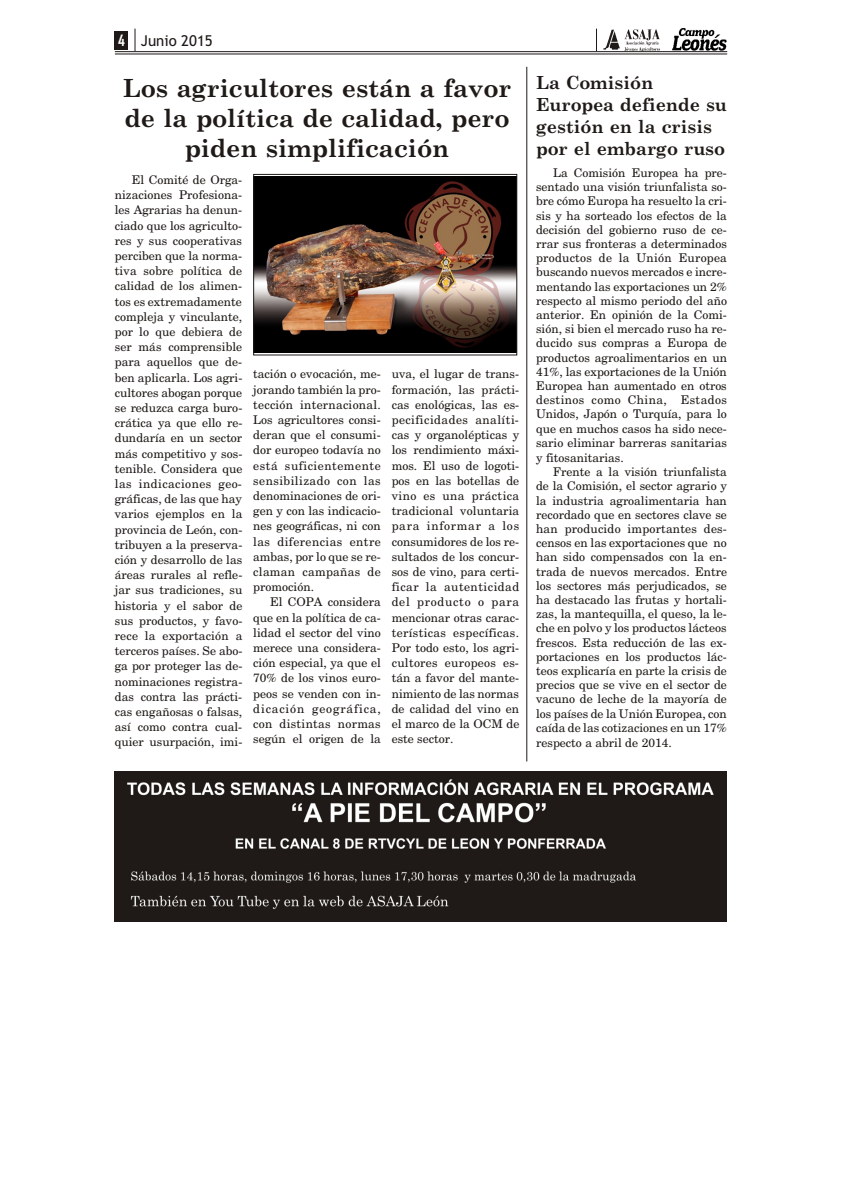
<style>
.page{position:relative;width:842px;height:1191px;background:#fff}
.page>*{position:absolute;margin:0;border:0;box-sizing:border-box;transform-origin:0 0}
.t1{font:700 25px/30.2px "Century";color:#1f1a17;text-align:center}
.t2{font:700 18px/21.7px "Century";color:#1f1a17}
.t3{font:15px "Trebuchet MS";color:#1f1a17}
.t4{font:12px/15.2px "New Century Schoolbook";color:#1f1a17;text-align:justify}
.s1{font-family:"Agency FB";font-weight:700;color:#fff}
</style>
<div class="page">
<img style="left:672px;top:29px;width:55px;height:22px">
<img style="left:603px;top:29px;width:57px;height:22px">
<div style="left:115px;top:31px;width:13px;height:19px;background:#1f1a17"></div>
<svg style="left:135px;top:29px;width:1px;height:22px"></svg>
<svg style="left:596px;top:29px;width:1px;height:22px"></svg>
<hr style="left:115px;top:54px;width:612px;height:1px;background:#1f1a17">
<hr style="left:115px;top:51px;width:612px;height:1px;background:#1f1a17">
<img style="left:115px;top:772px;width:612px;height:150px">
<hr style="left:527px;top:67px;width:1px;height:694px;background:#1f1a17">
<img style="left:256px;top:177px;width:259px;height:176px">
<div style="left:254px;top:174px;width:263px;height:181px;border:1px solid #1f1a17"></div>
<p class="t3" style="left:118px;top:35px;width:96px"><span class="s1">4</span> Junio 2015</p>
<h1 class="t1" style="left:123px;top:75px;width:390px">Los agricultores están a favor de la política de calidad, pero piden simplificación</h1>
<p class="t4" style="left:115px;top:173px;width:129px;text-indent:17px">El Co mi té de Orga - ni za cio nes Pro fe sio na - les Agra rias ha denun - cia do que los agri cul to - res y sus coo pe ra ti vas per ci ben que la nor ma - ti va so bre po lí ti ca de ca li dad de los ali men - tos es ex tre ma da men te com ple ja y vin cu lan te, por lo que de bie ra de ser más com pren si ble pa ra aque llos que de - ben apli car la. Los agri&shy;cul to res abo gan por que se re duz ca car ga bu ro - crá ti ca ya que ello re - dun da ría en un sector más com pe ti ti vo y sos - te ni ble. Con si de ra que las in di ca cio nes geo - grá fi cas, de las que hay va rios ejem plos en la pro vin cia de León, con - tri bu yen a la pre ser va - ción y de sa rro llo de las áreas ru ra les al re fle - jar sus tra di cio nes, su his to ria y el sa bor de sus pro duc tos, y fa vo - re ce la ex por ta ción a ter ce ros paí ses. Se abo - ga por pro te ger las de - no mi na cio nes re gis tra - das con tra las prác ti - cas en ga ño sas o fal sas, así co mo con tra cual - quier usur pa ción, imi -</p>
<p class="t4" style="left:392px;top:367px;width:129px">uva, el lu gar de trans&shy;for ma ción, las prác ti - cas eno ló gi cas, las es - pe ci fi ci da des ana lí ti - cas y or ga no lép ti cas y los ren di mien to má xi - mos. El uso de lo go ti - pos en las bo te llas de vi no es una prác ti ca tra di cio nal vo lun ta ria pa ra in for mar a los con su mi do res de los re - sul ta dos de los con cur - sos de vi no, pa ra cer ti - fi car la au ten ti ci dad del pro duc to o pa ra men cio nar otras ca rac - te rís ti cas es pe cí fi cas.<br>Por to do es to, los agri - cul to res eu ro peos es - tán a fa vor del man te - ni mien to de las nor mas de ca li dad del vi no en el mar co de la OCM de es te sec tor.</p>
<p class="t4" style="left:253px;top:367px;width:129px">ta ción o evo ca ción, me - jo ran do tam bién la pro - tec ción in ter na cio nal.<br>Los agri cul to res con si - de ran que el con su mi - dor eu ro peo to da vía no es tá su fi cien te men te sen si bi li za do con las de no mi na cio nes de ori - gen y con las in di ca cio - nes geo grá fi cas, ni con las di fe ren cias en tre am bas, por lo que se re - cla man cam pa ñas de pro mo ción.</p>
<p class="t4" style="left:253px;top:595px;width:129px;text-indent:17px">El COPA con si de ra que en la po lí ti ca de ca - li dad el sec tor del vi no me re ce una con si de ra - ción es pe cial, ya que el 70% de los vi nos eu ro - peos se ven den con in - di ca ción geo grá fi ca, con dis tin tas nor mas se gún el ori gen de la</p>
<h2 class="t2" style="left:536px;top:74px;width:192px">La Co mi sión<br>Eu ro pea de fien de su ges tión en la cri sis por el em bar go ru so</h2>
<p class="t4" style="left:536px;top:167px;width:192px;line-height:14.2px;text-indent:17px">La Co mi sión Eu ro pea ha pre - sen ta do una vi sión triun fa lis ta so - bre có mo Eu ro pa ha re suel to la cri - sis y ha sor tea do los efec tos de la de ci sión del go bier no ru so de ce - rrar sus fron te ras a de ter mi na dos pro duc tos de la Unión Eu ro pea bus can do nue vos mer ca dos e in cre - men tan do las ex por ta cio nes un 2% res pec to al mis mo pe rio do del año an te rior. En opi nión de la Co mi - sión, si bien el mer ca do ru so ha re - du ci do sus com pras a Eu ro pa de pro duc tos agroa li men ta rios en un 41%, las ex por ta cio nes de la Unión Eu ro pea han au men ta do en otros des ti nos co mo Chi na, Esta dos Uni dos, Ja pón o Tur quía, pa ra lo que en mu chos ca sos ha si do ne ce - sa rio eli mi nar ba rre ras sa ni ta rias y fi to sa ni ta rias.</p>
<p class="t4" style="left:536px;top:466px;width:192px;line-height:14.3px;text-indent:17px">Fren te a la vi sión triun fa lis ta de la Co mi sión, el sec tor agra rio y la in dus tria agroa li men ta ria han re cor da do que en sec to res cla ve se han pro du ci do im por tan tes des - cen sos en las ex por ta cio nes que no han si do com pen sa dos con la en - tra da de nue vos mer ca dos. Entre los sec to res más per ju di ca dos, se ha des ta ca do las fru tas y hor ta li - zas, la man te qui lla, el que so, la le - che en pol vo y los pro duc tos lác teos fres cos. Esta re duc ción de las ex&shy;por ta cio nes en los pro duc tos lác - teos ex pli ca ría en par te la cri sis de pre cios que se vi ve en el sec tor de va cu no de le che de la ma yo ría de los paí ses de la Unión Eu ro pea, con caí da de las co ti za cio nes en un 17% res pec to a abril de 2014.</p>
</div>
